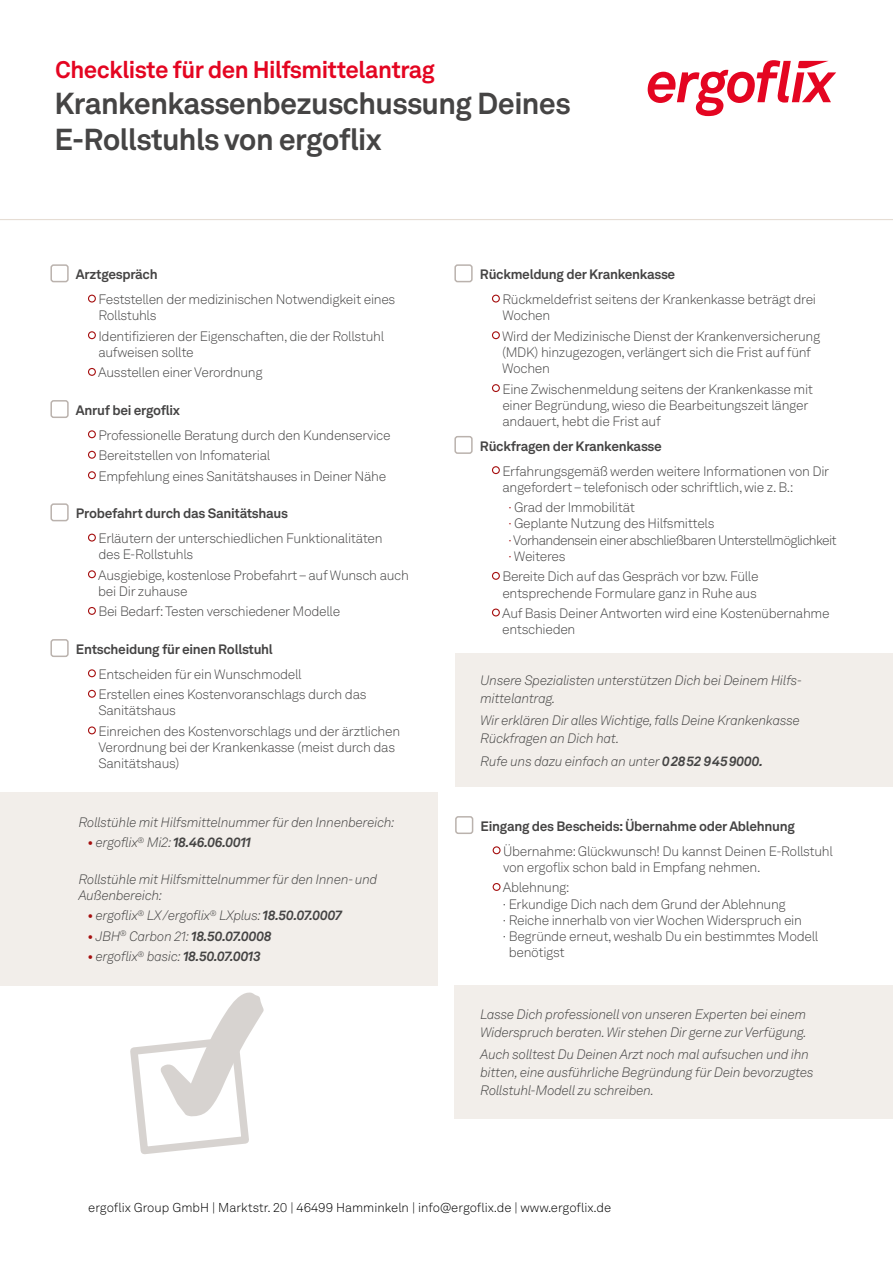
<style>
.page{position:relative;width:893px;height:1263px;background:#fff}
.page>*{position:absolute;margin:0;border:0;box-sizing:border-box;transform-origin:0 0}
.t1{font:700 30px/36px "Akkurat LL";letter-spacing:-.02em;color:#454444}
.t2{font:700 23.7px "Akkurat LL";letter-spacing:-.02em;color:#e40521}
.t3{font:300 13.5px/16.2px "Akkurat LL";letter-spacing:-.025em;color:#454444}
.t4{font:italic 300 13.5px/18px "Akkurat LL";letter-spacing:-.02em;color:#454444}
.t5{font:700 13.5px "Akkurat LL";letter-spacing:-.02em;color:#454444}
.t6{font:300 13.5px/16.2px "Akkurat LL";letter-spacing:-.05em;color:#454444}
.t7{font:italic 700 13.5px "Akkurat LL";letter-spacing:-.02em;color:#454444}
.t8{font:300 12.75px "Akkurat LL";color:#000}
.s1{font-weight:400;color:#a50f0f}
.s2{font-weight:300}
.s3{font-weight:700}
.s4{color:#a50f0f}
</style>
<div class="page">
<div style="left:0;top:792px;width:437px;height:194px;background:#f2eeea"></div>
<div style="left:456px;top:654px;width:437px;height:133px;background:#f2eeea"></div>
<div style="left:454px;top:986px;width:439px;height:133px;background:#f2eeea"></div>
<div style="left:50px;top:264px;width:19px;height:18px;border:2px solid #bab2ad;border-radius:2px"></div>
<div style="left:88px;top:295px;width:8px;height:8px;border:1px solid #a50f0f;border-radius:50%"></div>
<div style="left:88px;top:331px;width:8px;height:8px;border:1px solid #a50f0f;border-radius:50%"></div>
<div style="left:88px;top:368px;width:8px;height:8px;border:1px solid #a50f0f;border-radius:50%"></div>
<div style="left:50px;top:400px;width:19px;height:18px;border:2px solid #bab2ad;border-radius:2px"></div>
<div style="left:88px;top:430px;width:8px;height:8px;border:1px solid #a50f0f;border-radius:50%"></div>
<div style="left:88px;top:451px;width:8px;height:8px;border:1px solid #a50f0f;border-radius:50%"></div>
<div style="left:88px;top:471px;width:8px;height:8px;border:1px solid #a50f0f;border-radius:50%"></div>
<div style="left:50px;top:503px;width:19px;height:18px;border:2px solid #bab2ad;border-radius:2px"></div>
<div style="left:88px;top:534px;width:8px;height:8px;border:1px solid #a50f0f;border-radius:50%"></div>
<div style="left:88px;top:570px;width:8px;height:8px;border:1px solid #a50f0f;border-radius:50%"></div>
<div style="left:88px;top:607px;width:8px;height:8px;border:1px solid #a50f0f;border-radius:50%"></div>
<div style="left:50px;top:639px;width:19px;height:18px;border:2px solid #bab2ad;border-radius:2px"></div>
<div style="left:88px;top:669px;width:8px;height:8px;border:1px solid #a50f0f;border-radius:50%"></div>
<div style="left:88px;top:690px;width:8px;height:8px;border:1px solid #a50f0f;border-radius:50%"></div>
<div style="left:88px;top:726px;width:8px;height:8px;border:1px solid #a50f0f;border-radius:50%"></div>
<div style="left:454px;top:264px;width:19px;height:18px;border:2px solid #bab2ad;border-radius:2px"></div>
<div style="left:492px;top:295px;width:8px;height:8px;border:1px solid #a50f0f;border-radius:50%"></div>
<div style="left:492px;top:331px;width:8px;height:8px;border:1px solid #a50f0f;border-radius:50%"></div>
<div style="left:492px;top:384px;width:8px;height:8px;border:1px solid #a50f0f;border-radius:50%"></div>
<div style="left:454px;top:436px;width:19px;height:18px;border:2px solid #bab2ad;border-radius:2px"></div>
<div style="left:492px;top:466px;width:8px;height:8px;border:1px solid #a50f0f;border-radius:50%"></div>
<div style="left:492px;top:572px;width:8px;height:8px;border:1px solid #a50f0f;border-radius:50%"></div>
<div style="left:492px;top:608px;width:8px;height:8px;border:1px solid #a50f0f;border-radius:50%"></div>
<div style="left:455px;top:816px;width:18px;height:18px;border:2px solid #bab2ad;border-radius:2px"></div>
<div style="left:493px;top:846px;width:8px;height:8px;border:1px solid #a50f0f;border-radius:50%"></div>
<div style="left:493px;top:883px;width:8px;height:8px;border:1px solid #a50f0f;border-radius:50%"></div>
<hr style="left:0;top:219px;width:893px;height:1px;background:#e6ddd4">
<svg style="left:648px;top:60px;width:188px;height:56px"></svg>
<svg style="left:130px;top:992px;width:134px;height:162px"></svg>
<h2 class="t2" style="left:55px;top:51px;width:381px">Checkliste für den Hilfsmittelantrag</h2>
<h1 class="t1" style="left:54px;top:83px;width:518px">Krankenkassenbezuschussung Deines<br>E-Rollstuhls von ergoflix</h1>
<p class="t5" style="left:76px;top:264px;width:83px">Arztgespräch</p>
<p class="t3" style="left:98px;top:291px;width:298px">Feststellen der medizinischen Notwendigkeit eines<br>Rollstuhls</p>
<p class="t3" style="left:98px;top:328px;width:287px">Identifizieren der Eigenschaften, die der Rollstuhl aufweisen sollte</p>
<p class="t3" style="left:98px;top:364px;width:166px">Ausstellen einer Verordnung</p>
<p class="t5" style="left:76px;top:400px;width:106px">Anruf bei ergoflix</p>
<p class="t3" style="left:98px;top:424px;width:294px;line-height:20.4px">Professionelle Beratung durch den Kundenservice<br>Bereitstellen von Infomaterial<br>Empfehlung eines Sanitätshauses in Deiner Nähe</p>
<p class="t5" style="left:76px;top:503px;width:213px">Probefahrt durch das Sanitätshaus</p>
<p class="t3" style="left:98px;top:530px;width:286px">Erläutern der unterschiedlichen Funktionalitäten des E-Rollstuhls</p>
<p class="t3" style="left:98px;top:566px;width:312px">Ausgiebige, kostenlose Probefahrt – auf Wunsch auch bei Dir zuhause</p>
<p class="t3" style="left:98px;top:603px;width:243px">Bei Bedarf: Testen verschiedener Modelle</p>
<p class="t5" style="left:76px;top:639px;width:198px">Entscheidung für einen Rollstuhl</p>
<p class="t3" style="left:98px;top:663px;width:270px;line-height:20.4px">Entscheiden für ein Wunschmodell<br>Erstellen eines Kostenvoranschlags durch das</p>
<p class="t3" style="left:98px;top:700px;width:303px;line-height:20.4px">Sanitätshaus<br>Einreichen des Kostenvorschlags und der ärztlichen</p>
<p class="t3" style="left:98px;top:739px;width:298px">Verordnung bei der Krankenkasse (meist durch das<br>Sanitätshaus)</p>
<p class="t4" style="left:78px;top:812px;width:318px">Rollstühle mit Hilfsmittelnummer für den Innenbereich:</p>
<p class="t7" style="left:87px;top:832px;width:165px"><span class="s1">•</span> <span class="s2">ergoflix</span><sup>®</sup> <span class="s2">Mi2:</span> 18.46.06.0011</p>
<p class="t4" style="left:78px;top:870px;width:300px;line-height:16.2px">Rollstühle mit Hilfsmittelnummer für den Innen- und<br>Außenbereich:</p>
<p class="t4" style="left:87px;top:906px;width:256px"><span class="s1">•</span> ergoflix<sup>®</sup> LX/ergoflix<sup>®</sup> LXplus: <span class="s3">18.50.07.0007</span></p>
<p class="t7" style="left:87px;top:925px;width:186px"><span class="s1">•</span> <span class="s2">JBH</span><sup>®</sup> <span class="s2">Carbon 21:</span> 18.50.07.0008</p>
<p class="t4" style="left:87px;top:947px;width:175px"><span class="s1">•</span> ergoflix<sup>®</sup> basic: <span class="s3">18.50.07.0013</span></p>
<p class="t5" style="left:480px;top:264px;width:197px">Rückmeldung der Krankenkasse</p>
<p class="t3" style="left:502px;top:291px;width:315px">Rückmeldefrist seitens der Krankenkasse beträgt drei<br>Wochen</p>
<p class="t3" style="left:502px;top:328px;width:320px">Wird der Medizinische Dienst der Krankenversicherung (MDK) hinzugezogen, verlängert sich die Frist auf fünf<br>Wochen</p>
<p class="t3" style="left:502px;top:380px;width:312px">Eine Zwischenmeldung seitens der Krankenkasse mit einer Begründung, wieso die Bearbeitungszeit länger andauert, hebt die Frist auf</p>
<p class="t5" style="left:480px;top:436px;width:183px">Rückfragen der Krankenkasse</p>
<p class="t3" style="left:502px;top:462px;width:328px">Erfahrungsgemäß werden weitere Informationen von Dir angefordert – telefonisch oder schriftlich, wie z. B.:</p>
<p class="t6" style="left:508px;top:499px;width:330px"><span class="s4">·</span> Grad der Immobilität<br><span class="s4">·</span> Geplante Nutzung des Hilfsmittels<br><span class="s4">·</span> Vorhandensein einer abschließbaren Unterstellmöglichkeit <span class="s4">·</span> Weiteres</p>
<p class="t3" style="left:502px;top:568px;width:258px">Bereite Dich auf das Gespräch vor bzw. Fülle entsprechende Formulare ganz in Ruhe aus</p>
<p class="t3" style="left:502px;top:605px;width:329px">Auf Basis Deiner Antworten wird eine Kostenübernahme entschieden</p>
<p class="t4" style="left:480px;top:671px;width:323px">Unsere Spezialisten unterstützen Dich bei Deinem Hilfs&shy;mittelantrag.</p>
<p class="t4" style="left:480px;top:711px;width:321px">Wir erklären Dir alles Wichtige, falls Deine Krankenkasse<br>Rückfragen an Dich hat.</p>
<p class="t4" style="left:480px;top:751px;width:284px">Rufe uns dazu einfach an unter <span class="s3">02852 9459000.</span></p>
<p class="t5" style="left:481px;top:816px;width:316px">Eingang des Bescheids: Übernahme oder Ablehnung</p>
<p class="t3" style="left:503px;top:842px;width:331px">Übernahme: Glückwunsch! Du kannst Deinen E-Rollstuhl von ergoflix schon bald in Empfang nehmen.</p>
<p class="t3" style="left:503px;top:879px;width:68px">Ablehnung:</p>
<p class="t3" style="left:503px;top:895px;width:284px">· Erkundige Dich nach dem Grund der Ablehnung</p>
<p class="t3" style="left:503px;top:912px;width:301px">· Reiche innerhalb von vier Wochen Widerspruch ein</p>
<p class="t3" style="left:503px;top:928px;width:317px">· Begründe erneut, weshalb Du ein bestimmtes Modell</p>
<p class="t3" style="left:509px;top:944px;width:57px">benötigst</p>
<p class="t4" style="left:480px;top:1005px;width:328px">Lasse Dich professionell von unseren Experten bei einem<br>Widerspruch beraten. Wir stehen Dir gerne zur Verfügung.</p>
<p class="t4" style="left:480px;top:1045px;width:335px">Auch solltest Du Deinen Arzt noch mal aufsuchen und ihn bitten, eine ausführliche Begründung für Dein bevorzugtes<br>Rollstuhl-Modell zu schreiben.</p>
<p class="t8" style="left:88px;top:1198px;width:524px">ergoflix Group GmbH | Marktstr. 20 | 46499 Hamminkeln | info@ergoflix.de | www.ergoflix.de</p>
</div>
